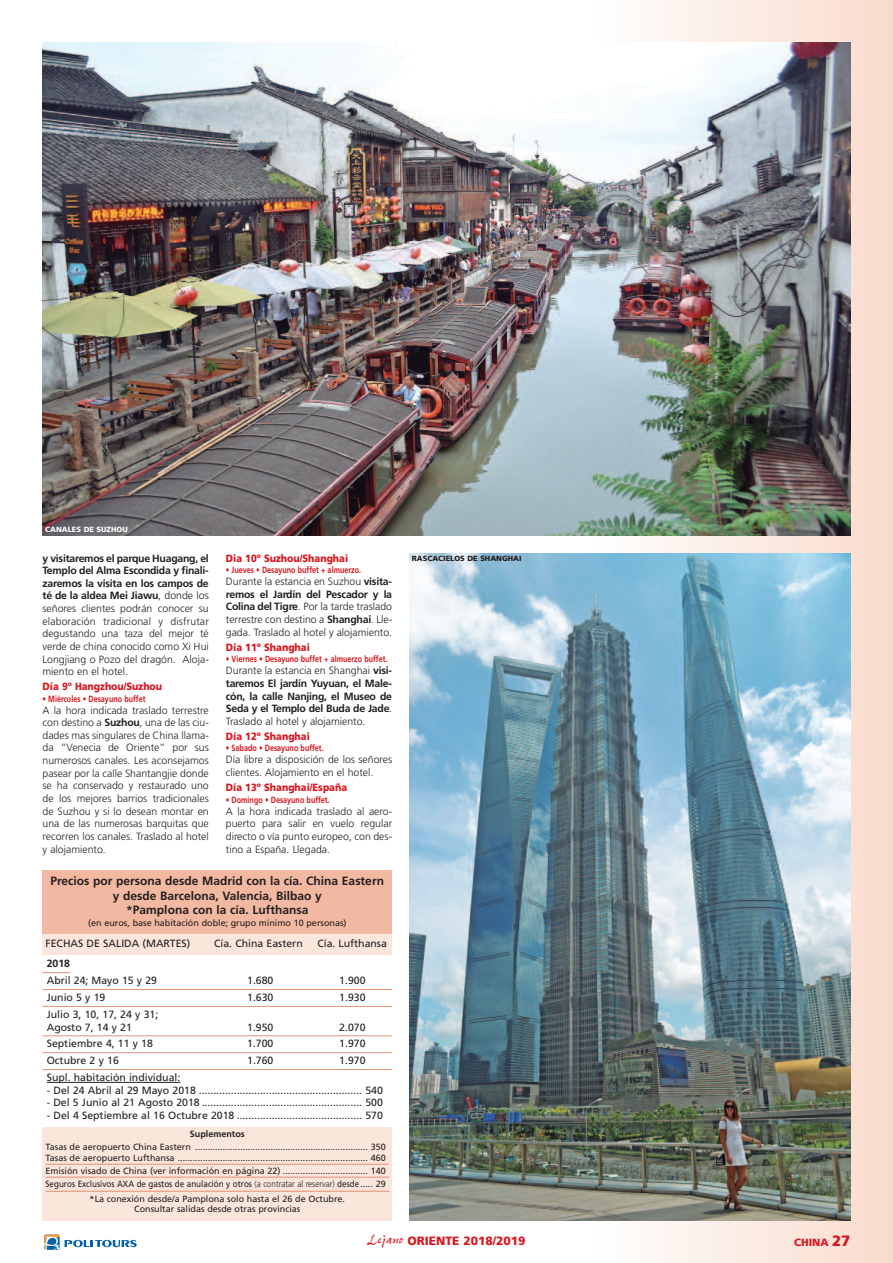
<style>
.page{position:relative;width:893px;height:1263px;background:#fff}
.page>*{position:absolute;margin:0;border:0;box-sizing:border-box;transform-origin:0 0}
.t1{font:700 12px/14.4px "Frutiger LT Std";color:#231f20;text-align:center}
.t2{font:900 12px "Frutiger LT Std";color:#d8171f}
.t3{font:300 10.5px/12.6px "Frutiger LT Std";color:#231f20;text-align:justify}
.t4{font:10.5px/12.6px "Frutiger LT Std";color:#231f20}
.t5{font:700 10.5px/12.8px "Frutiger LT Std";letter-spacing:-.025em;color:#231f20;text-align:justify}
.t6{font:900 10.5px "Frutiger LT Std";color:#d8171f;scale:.9 1}
.t7{font:900 10.5px "Frutiger LT Std";color:#d8171f}
.t8{font:9px/10.8px "Frutiger LT Std";color:#231f20}
.t9{font:700 9px "Frutiger LT Std";color:#d8171f;scale:.8 1}
.t10{font:700 9px "Frutiger LT Std";color:#231f20}
.t11{font:900 7.5px "Frutiger LT Std";color:#231f20}
.t12{font:900 7.5px "Frutiger LT Std";color:#fff}
.s1{font-weight:700}
.s2{font-weight:300}
.s3{font-family:"Pepita MT Std";font-weight:400;font-size:15px}
.s4{font-size:15px}
</style>
<div class="page">
<svg style="left:592px;top:0;width:301px;height:1263px;background:#f8e1d6"></svg>
<svg style="left:44px;top:1234px;width:93px;height:16px"></svg>
<div style="left:43px;top:933px;width:349px;height:22px;background:#fae6db"></div>
<svg style="left:43px;top:972px;width:27px;height:1px"></svg>
<hr style="left:43px;top:989px;width:349px;height:1px;background:#ea8f74">
<hr style="left:43px;top:1006px;width:349px;height:1px;background:#ea8f74">
<hr style="left:43px;top:1035px;width:349px;height:1px;background:#ea8f74">
<hr style="left:43px;top:1052px;width:349px;height:1px;background:#ea8f74">
<hr style="left:43px;top:1069px;width:349px;height:1px;background:#ea8f74">
<hr style="left:47px;top:1082px;width:133px;height:1px;background:#231f20">
<div style="left:43px;top:1127px;width:349px;height:93px;background:#fae6db"></div>
<hr style="left:46px;top:1164px;width:343px;height:1px;background:#ea8f74">
<hr style="left:46px;top:1177px;width:343px;height:1px;background:#ea8f74">
<hr style="left:46px;top:1191px;width:343px;height:1px;background:#ea8f74">
<div style="left:43px;top:871px;width:349px;height:63px;background:#f3b8a1"></div>
<img style="left:43px;top:42px;width:807px;height:494px">
<img style="left:409px;top:554px;width:441px;height:666px">
<p class="t12" style="left:45px;top:526px;width:84px">CANALES DE SUZHOU</p>
<p class="t5" style="left:43px;top:552px;width:168px">y visitaremos el parque Huagang, el</p>
<p class="t11" style="left:412px;top:556px;width:111px">RASCACIELOS DE SHANGHAI</p>
<p class="t3" style="left:43px;top:565px;width:168px"><span class="s1">Templo del Alma Escondida y finali&shy;zaremos la visita en los campos de té de la aldea Mei Jiawu</span>, donde los señores clientes podrán conocer su elaboración tradicional y disfrutar degustando una taza del mejor té verde de china conocido como Xi Hui Longjiang o Pozo del dragón. Aloja&shy;miento en el hotel.</p>
<p class="t6" style="left:43px;top:682px;width:135px">Día 9º Hangzhou/Suzhou</p>
<p class="t9" style="left:43px;top:695px;width:130px">• Miércoles • Desayuno buffet</p>
<p class="t3" style="left:43px;top:704px;width:168px">A la hora indicada traslado terrestre con destino a <span class="s1">Suzhou</span>, una de las ciu&shy;dades mas singulares de China llama&shy;da “Venecia de Oriente” por sus numerosos canales. Les aconsejamos pasear por la calle Shantangjie donde se ha conservado y restaurado uno de los mejores barrios tradicionales de Suzhou y si lo desean montar en una de las numerosas barquitas que recorren los canales. Traslado al hotel y alojamiento.</p>
<p class="t6" style="left:226px;top:554px;width:137px">Dia 10º Suzhou/Shanghai</p>
<p class="t9" style="left:226px;top:566px;width:171px">• Jueves • Desayuno buffet + almuerzo.</p>
<p class="t3" style="left:226px;top:576px;width:168px">Durante la estancia en Suzhou <span class="s1">visita&shy;remos el Jardín del Pescador y la Colina del Tigre</span>. Por la tarde traslado terrestre con destino a <span class="s1">Shanghai</span>. Lle&shy;gada. Traslado al hotel y alojamiento.</p>
<p class="t6" style="left:226px;top:643px;width:95px">Día 11º Shanghai</p>
<p class="t9" style="left:226px;top:655px;width:204px">• Viernes • Desayuno buffet + almuerzo buffet.</p>
<p class="t5" style="left:226px;top:665px;width:168px"><span class="s2">Durante la estancia en Shanghai</span> visi&shy;taremos El jardín Yuyuan, el Male&shy;cón, la calle Nanjing, el Museo de Seda y el Templo del Buda de Jade<span class="s2">.<br>Traslado al hotel y alojamiento.</span></p>
<p class="t6" style="left:226px;top:732px;width:95px">Día 12º Shanghai</p>
<p class="t9" style="left:226px;top:745px;width:124px">• Sabado • Desayuno buffet.</p>
<p class="t3" style="left:226px;top:754px;width:168px">Día libre a disposición de los señores clientes. Alojamiento en el hotel.</p>
<p class="t6" style="left:226px;top:783px;width:136px">Día 13º Shanghai/España</p>
<p class="t9" style="left:226px;top:796px;width:131px">• Domingo • Desayuno buffet.</p>
<p class="t3" style="left:226px;top:805px;width:168px">A la hora indicada traslado al aero&shy;puerto para salir en vuelo regular directo o vía punto europeo, con des&shy;tino a España. Llegada.</p>
<p class="t1" style="left:50px;top:875px;width:335px">Precios por persona desde Madrid con la cía. China Eastern y desde Barcelona, Valencia, Bilbao y<br>*Pamplona con la cía. Lufthansa</p>
<p class="t8" style="left:88px;top:918px;width:260px">(en euros, base habitación doble; grupo mínimo 10 personas)</p>
<p class="t4" style="left:46px;top:938px;width:146px">FECHAS DE SALIDA (MARTES)</p>
<p class="t4" style="left:214px;top:938px;width:90px">Cía. China Eastern</p>
<p class="t4" style="left:317px;top:938px;width:71px">Cía. Lufthansa</p>
<p class="t5" style="left:47px;top:958px;width:25px">2018</p>
<p class="t4" style="left:47px;top:975px;width:112px">Abril 24; Mayo 15 y 29</p>
<p class="t4" style="left:247px;top:975px;width:28px">1.680</p>
<p class="t4" style="left:339px;top:975px;width:28px">1.900</p>
<p class="t4" style="left:47px;top:992px;width:60px">Junio 5 y 19</p>
<p class="t4" style="left:247px;top:992px;width:28px">1.630</p>
<p class="t4" style="left:339px;top:992px;width:28px">1.930</p>
<p class="t4" style="left:47px;top:1009px;width:113px">Julio 3, 10, 17, 24 y 31;<br>Agosto 7, 14 y 21</p>
<p class="t4" style="left:247px;top:1021px;width:28px">1.950</p>
<p class="t4" style="left:339px;top:1021px;width:28px">2.070</p>
<p class="t4" style="left:47px;top:1038px;width:108px">Septiembre 4, 11 y 18</p>
<p class="t4" style="left:247px;top:1038px;width:28px">1.700</p>
<p class="t4" style="left:339px;top:1038px;width:28px">1.970</p>
<p class="t4" style="left:47px;top:1055px;width:74px">Octubre 2 y 16</p>
<p class="t4" style="left:247px;top:1055px;width:28px">1.760</p>
<p class="t4" style="left:339px;top:1055px;width:28px">1.970</p>
<p class="t4" style="left:47px;top:1072px;width:135px">Supl. habitación individual:</p>
<p class="t4" style="left:47px;top:1084px;width:338px">- Del 24 Abril al 29 Mayo 2018 ........................................................ 540</p>
<p class="t4" style="left:47px;top:1097px;width:338px">- Del 5 Junio al 21 Agosto 2018 ....................................................... 500</p>
<p class="t4" style="left:47px;top:1110px;width:338px">- Del 4 Septiembre al 16 Octubre 2018 ........................................... 570</p>
<p class="t10" style="left:190px;top:1130px;width:57px">Suplementos</p>
<p class="t8" style="left:46px;top:1142px;width:342px">Tasas de aeropuerto China Eastern ..................................................................... 350<br>Tasas de aeropuerto Lufthansa ............................................................................ 460</p>
<p class="t8" style="left:46px;top:1165px;width:342px;line-height:12.9px">Emisión visado de China (ver información en página 22) .................................. 140<br>Seguros Exclusivos AXA de gastos de anulación y otros <span class="s2">(a contratar al reservar)</span> desde..... 29</p>
<p class="t8" style="left:90px;top:1194px;width:257px;text-align:center">*La conexión desde/a Pamplona solo hasta el 26 de Octubre.<br>Consultar salidas desde otras provincias</p>
<p class="t2" style="left:367px;top:1235px;width:160px"><span class="s3">Lejano</span> ORIENTE 2018/2019</p>
<p class="t7" style="left:794px;top:1238px;width:58px">CHINA <span class="s4">27</span></p>
</div>
